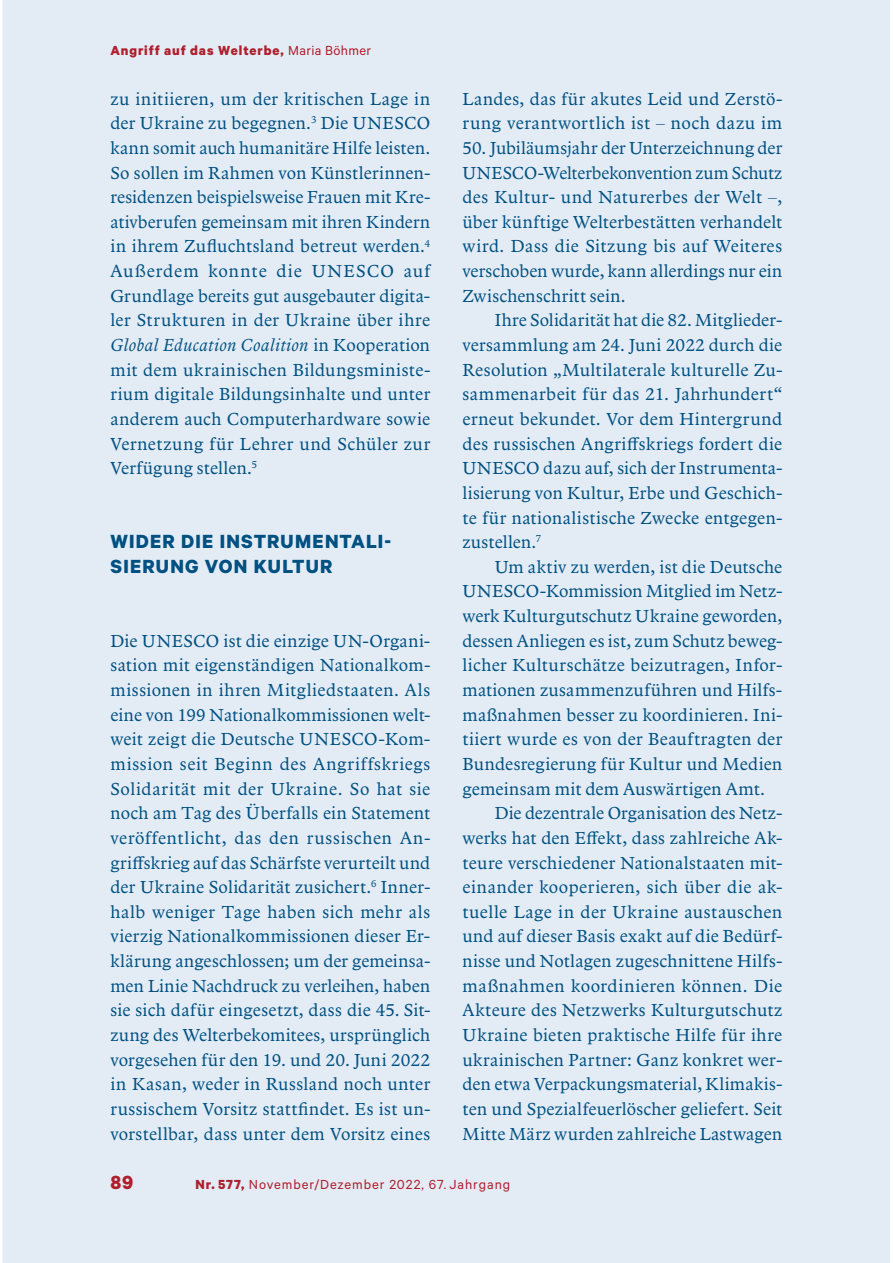
<style>
.page{position:relative;width:893px;height:1263px;background:#fff}
.page>*{position:absolute;margin:0;border:0;box-sizing:border-box;transform-origin:0 0}
.t1{font:700 21.45px/24.6px "Calibre";letter-spacing:.06em;color:#005081}
.t2{font:700 21.45px "Calibre";color:#af1e2c}
.t3{font:18px/24.6px "Arbesco DT";letter-spacing:.02em;color:#005081;text-align:justify}
.t4{font:14.85px "Calibre";letter-spacing:.06em;color:#af1e2c}
.t5{font:700 14.85px "Calibre";letter-spacing:.065em;color:#af1e2c}
.s1{font-weight:400}
.s2{font-style:italic}
.s3{font-weight:700}
</style>
<div class="page">
<div style="left:3px;top:0;width:887px;height:1263px;background:#e3ecf5"></div>
<p class="t5" style="left:110px;top:46px;width:262px">Angriff auf das Welterbe, <span class="s1">Maria Böhmer</span></p>
<p class="t3" style="left:110px;top:88px;width:321px">zu initiieren, um der kritischen Lage in der Ukraine zu begegnen.<sup>3</sup> Die UNESCO kann somit auch humanitäre Hilfe leisten.<br>So sollen im Rahmen von Künstlerinnen&shy;residenzen beispielsweise Frauen mit Kre&shy;ativberufen gemeinsam mit ihren Kindern in ihrem Zufluchtsland betreut werden.<sup>4<br></sup>Außerdem konnte die UNESCO auf Grundlage bereits gut ausgebauter digita&shy;ler Strukturen in der Ukraine über ihre <span class="s2">Global Education Coalition</span> in Kooperation mit dem ukrainischen Bildungsministe&shy;rium digitale Bildungsinhalte und unter anderem auch Computerhardware sowie Vernetzung für Lehrer und Schüler zur Verfügung stellen.<sup>5</sup></p>
<p class="t1" style="left:110px;top:531px;width:282px">WIDER DIE INSTRUMENTALI-<br>SIERUNG VON KULTUR</p>
<p class="t3" style="left:110px;top:630px;width:321px">Die UNESCO ist die einzige UN-Organi&shy;sation mit eigenständigen Nationalkom&shy;missionen in ihren Mitgliedstaaten. Als eine von 199 Nationalkommissionen welt&shy;weit zeigt die Deutsche UNESCO-Kom&shy;mission seit Beginn des Angriffskriegs Solidarität mit der Ukraine. So hat sie noch am Tag des Überfalls ein Statement veröffentlicht, das den russischen An&shy;griffskrieg auf das Schärfste verurteilt und der Ukraine Solidarität zusichert.<sup>6</sup> Inner&shy;halb weniger Tage haben sich mehr als vierzig Nationalkommissionen dieser Er&shy;klärung angeschlossen; um der gemeinsa&shy;men Linie Nachdruck zu verleihen, haben sie sich dafür eingesetzt, dass die 45. Sit&shy;zung des Welterbekomitees, ursprünglich vorgesehen für den 19. und 20. Juni 2022 in Kasan, weder in Russland noch unter russischem Vorsitz stattfindet. Es ist un&shy;vorstellbar, dass unter dem Vorsitz eines</p>
<p class="t3" style="left:462px;top:87px;width:321px">Landes, das für akutes Leid und Zerstö&shy;rung verantwortlich ist – noch dazu im</p>
<p class="t3" style="left:462px;top:137px;width:321px">50. Jubiläumsjahr der Unterzeichnung der UNESCO-Welterbekonvention zum Schutz des Kultur- und Naturerbes der Welt –, über künftige Welterbestätten verhandelt wird. Dass die Sitzung bis auf Weiteres verschoben wurde, kann allerdings nur ein Zwischenschritt sein.</p>
<p class="t3" style="left:462px;top:309px;width:321px;text-indent:32px">Ihre Solidarität hat die 82. Mitglieder&shy;versammlung am 24. Juni 2022 durch die Resolution „Multilaterale kulturelle Zu&shy;sammenarbeit für das 21. Jahrhundert“ erneut bekundet. Vor dem Hintergrund des russischen Angriffskriegs fordert die UNESCO dazu auf, sich der Instrumenta&shy;lisierung von Kultur, Erbe und Geschich&shy;te für nationalistische Zwecke entgegen&shy;zustellen.<sup>7</sup></p>
<p class="t3" style="left:495px;top:556px;width:289px">Um aktiv zu werden, ist die Deutsche</p>
<p class="t3" style="left:462px;top:580px;width:321px">UNESCO-Kommission Mitglied im Netz-</p>
<p class="t3" style="left:462px;top:605px;width:321px">werk Kulturgutschutz Ukraine geworden,</p>
<p class="t3" style="left:462px;top:630px;width:321px">dessen Anliegen es ist, zum Schutz beweg-</p>
<p class="t3" style="left:462px;top:654px;width:321px">licher Kulturschätze beizutragen, Infor-</p>
<p class="t3" style="left:462px;top:679px;width:321px">mationen zusammenzuführen und Hilfs-</p>
<p class="t3" style="left:462px;top:704px;width:321px">maßnahmen besser zu koordinieren. Ini-</p>
<p class="t3" style="left:462px;top:728px;width:321px">tiiert wurde es von der Beauftragten der</p>
<p class="t3" style="left:462px;top:753px;width:321px">Bundesregierung für Kultur und Medien</p>
<p class="t3" style="left:462px;top:778px;width:304px">gemeinsam mit dem Auswärtigen Amt.</p>
<p class="t3" style="left:495px;top:802px;width:289px">Die dezentrale Organisation des Netz-</p>
<p class="t3" style="left:462px;top:827px;width:321px">werks hat den Effekt, dass zahlreiche Ak-</p>
<p class="t3" style="left:462px;top:851px;width:321px">teure verschiedener Nationalstaaten mit-</p>
<p class="t3" style="left:462px;top:876px;width:321px">einander kooperieren, sich über die ak-</p>
<p class="t3" style="left:462px;top:901px;width:321px">tuelle Lage in der Ukraine austauschen</p>
<p class="t3" style="left:462px;top:925px;width:321px">und auf dieser Basis exakt auf die Bedürf-</p>
<p class="t3" style="left:462px;top:950px;width:321px">nisse und Notlagen zugeschnittene Hilfs-</p>
<p class="t3" style="left:462px;top:975px;width:321px">maßnahmen koordinieren können. Die</p>
<p class="t3" style="left:462px;top:999px;width:321px">Akteure des Netzwerks Kulturgutschutz</p>
<p class="t3" style="left:462px;top:1024px;width:321px">Ukraine bieten praktische Hilfe für ihre</p>
<p class="t3" style="left:462px;top:1049px;width:321px">ukrainischen Partner: Ganz konkret wer-</p>
<p class="t3" style="left:462px;top:1073px;width:321px">den etwa Verpackungsmaterial, Klimakis-</p>
<p class="t3" style="left:462px;top:1098px;width:321px">ten und Spezialfeuerlöscher geliefert. Seit</p>
<p class="t3" style="left:462px;top:1123px;width:321px">Mitte März wurden zahlreiche Lastwagen</p>
<p class="t2" style="left:110px;top:1175px;width:24px">89</p>
<p class="t4" style="left:195px;top:1179px;width:316px"><span class="s3">Nr. 577,</span> November/Dezember 2022, 67. Jahrgang</p>
</div>
